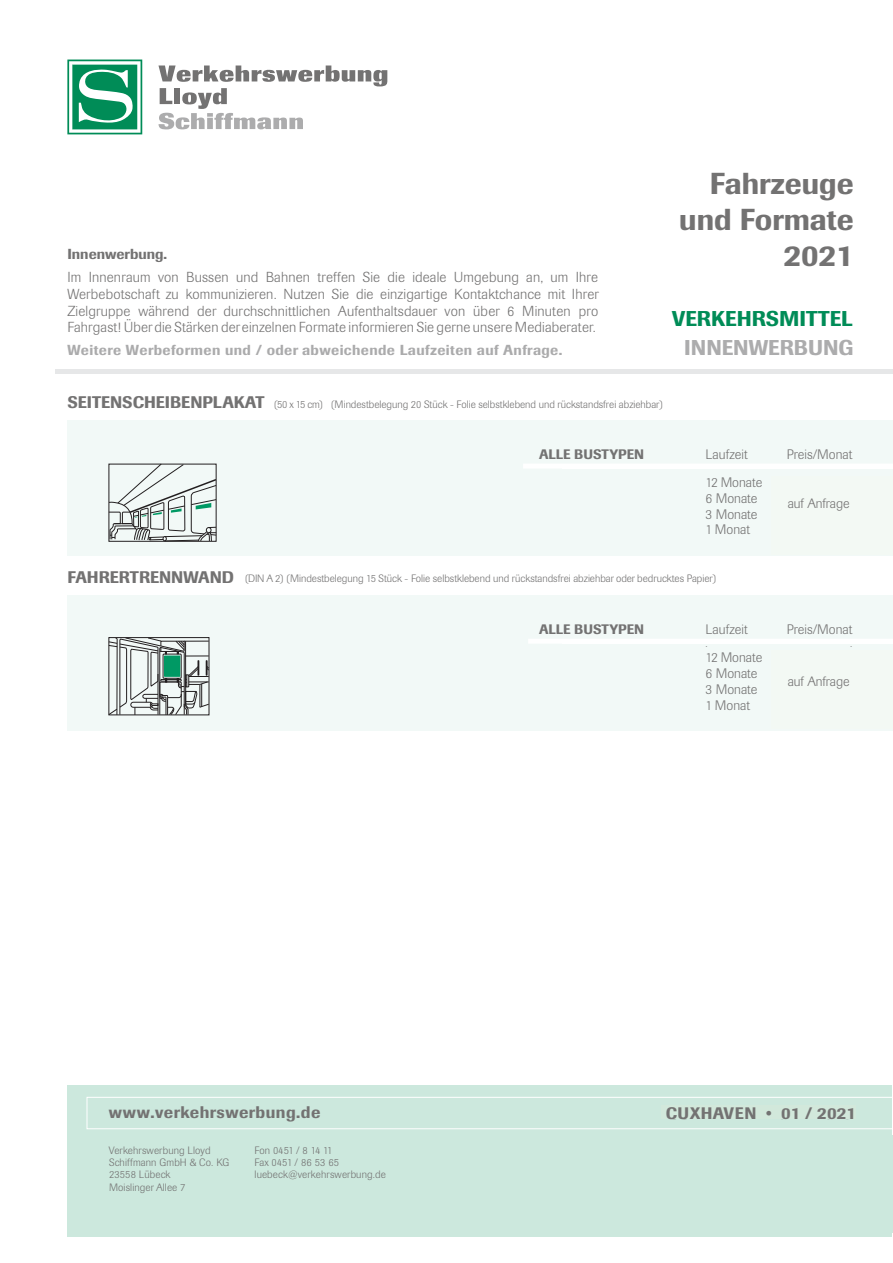
<style>
.page{position:relative;width:893px;height:1263px;background:#fff}
.page>*{position:absolute;margin:0;border:0;box-sizing:border-box;transform-origin:0 0}
.t1{font:500 30.3px/33.6px "Imago BQ";letter-spacing:.055em;color:#737272;text-align:right}
.t2{font:500 30px/36px "Imago";color:#737272;text-align:right}
.t3{font:500 21.15px "Imago BQ";color:#008c57}
.t4{font:500 21.15px "Imago BQ";color:#acacad}
.t5{font:500 16.65px "Imago BQ";letter-spacing:.025em;color:#737272}
.t6{font:500 16.65px "Imago BQ";letter-spacing:-.04em;color:#737272}
.t7{font:500 16.5px "Imago";letter-spacing:.01em;color:#737272}
.t8{font:300 14.4px/16.6px "Imago BQ";letter-spacing:.01em;color:#737272;text-align:justify}
.t9{font:500 14.4px "Imago BQ";letter-spacing:.025em;color:#ababac}
.t10{font:500 14.4px "Imago BQ";color:#737272}
.t11{font:300 13.65px/15.8px "Imago BQ";color:#737272;text-align:justify}
.t12{font:500 13.65px "Imago BQ";color:#737272}
.t13{font:300 13.5px "Imago";color:#737272}
.t14{font:300 10.65px/12.3px "Imago BQ";color:#737272}
.s1{font-weight:500;font-size:16.65px}
</style>
<div class="page">
<div style="left:67px;top:1085px;width:825px;height:152px;background:#cce8dd"></div>
<svg style="left:87px;top:1097px;width:805px;height:32px"></svg>
<svg style="left:158px;top:66px;width:229px;height:63px"></svg>
<svg style="left:67px;top:60px;width:75px;height:74px"></svg>
<div style="left:67px;top:420px;width:826px;height:136px;background:#f2f9f7"></div>
<div style="left:562px;top:464px;width:330px;height:5px;background:#fff"></div>
<div style="left:67px;top:595px;width:826px;height:135px;background:#f2f9f7"></div>
<svg style="left:108px;top:637px;width:99px;height:78px"></svg>
<div style="left:109px;top:637px;width:100px;height:78px;border:1px solid #231f20"></div>
<div style="left:164px;top:655px;width:16px;height:22px;background:#009964"></div>
<svg style="left:109px;top:463px;width:108px;height:78px"></svg>
<hr style="left:523px;top:464px;width:370px;height:4px;background:#fff">
<div style="left:528px;top:639px;width:365px;height:5px;background:#fff"></div>
<div style="left:661px;top:1106px;width:195px;height:13px;background:#d2e8db"></div>
<div style="left:404px;top:1135px;width:489px;height:98px;background:#cce8dd"></div>
<h3 class="t10" style="left:67px;top:245px;width:101px">Innenwerbung.</h3>
<p class="t8" style="left:67px;top:269px;width:533px">Im Innenraum von Bussen und Bahnen treffen Sie die ideale Umgebung an, um Ihre Werbebotschaft zu kommunizieren. Nutzen Sie die einzigartige Kontaktchance mit Ihrer Zielgruppe während der durchschnittlichen Aufenthaltsdauer von über 6 Minuten pro Fahrgast! Überdie Stärken dereinzelnen Formate informieren Sie gerne unsere Mediaberater.</p>
<h3 class="t9" style="left:67px;top:342px;width:496px">Weitere Werbeformen und / oder abweichende Laufzeiten auf Anfrage.</h3>
<h2 class="t2" style="left:679px;top:165px;width:176px">Fahrzeuge und Formate<br>2021</h2>
<h1 class="t1" style="left:709px;top:204px;width:146px">Preisliste<br>15</h1>
<h3 class="t3" style="left:672px;top:306px;width:183px">VERKEHRSMITTEL</h3>
<h3 class="t4" style="left:684px;top:335px;width:171px">INNENWERBUNG</h3>
<p class="t14" style="left:67px;top:398px;width:597px"><span class="s1">SEITENSCHEIBENPLAKAT</span> (50 x 15 cm) (Mindestbelegung 20 Stück - Folie selbstklebend und rückstandsfrei abziehbar)</p>
<p class="t12" style="left:539px;top:446px;width:107px">ALLE BUSTYPEN</p>
<p class="t11" style="left:787px;top:447px;width:67px">Preis/Monat</p>
<p class="t11" style="left:797px;top:491px;width:9px">€</p>
<p class="t12" style="left:818px;top:490px;width:36px">10,50</p>
<p class="t11" style="left:705px;top:447px;width:44px">Laufzeit</p>
<p class="t11" style="left:705px;top:491px;width:53px">6 Monate 3 Monate 1 Monat</p>
<p class="t11" style="left:705px;top:475px;width:58px">12 Monate</p>
<p class="t13" style="left:788px;top:495px;width:63px">auf Anfrage</p>
<p class="t14" style="left:67px;top:573px;width:651px"><span class="s1">FAHRERTRENNWAND</span> (DIN A 2) (Mindestbelegung 15 Stück - Folie selbstklebend und rückstandsfrei abziehbar oder bedrucktes Papier)</p>
<p class="t12" style="left:539px;top:620px;width:107px">ALLE BUSTYPEN</p>
<p class="t11" style="left:705px;top:622px;width:44px">Laufzeit</p>
<p class="t14" style="left:705px;top:638px;width:4px">.</p>
<p class="t11" style="left:705px;top:650px;width:58px;text-align:left">12 Monate<br>6 Monate<br>3 Monate<br>1 Monat</p>
<p class="t11" style="left:787px;top:622px;width:67px">Preis/Monat</p>
<p class="t14" style="left:850px;top:637px;width:4px">.</p>
<p class="t12" style="left:819px;top:681px;width:35px">24,15</p>
<p class="t13" style="left:788px;top:674px;width:63px">auf Anfrage</p>
<p class="t11" style="left:795px;top:682px;width:9px">€</p>
<h3 class="t5" style="left:109px;top:1102px;width:213px">www.verkehrswerbung.de</h3>
<h3 class="t6" style="left:668px;top:1103px;width:185px">C XHAVEN • 01 / 2015</h3>
<h3 class="t7" style="left:666px;top:1103px;width:70px">CUXHAVEN</h3>
<h3 class="t7" style="left:766px;top:1103px;width:92px">• 01 / 2021</h3>
<p class="t14" style="left:109px;top:1144px;width:122px">Verkehrswerbung Lloyd<br>Schiffmann GmbH &amp; Co. KG<br>23558 Lübeck<br>Moislinger Allee 7</p>
<p class="t14" style="left:254px;top:1144px;width:133px">Fon 0451 / 8 14 11<br>Fax 0451 / 86 53 65 luebeck@verkehrswerbung.de</p>
</div>
